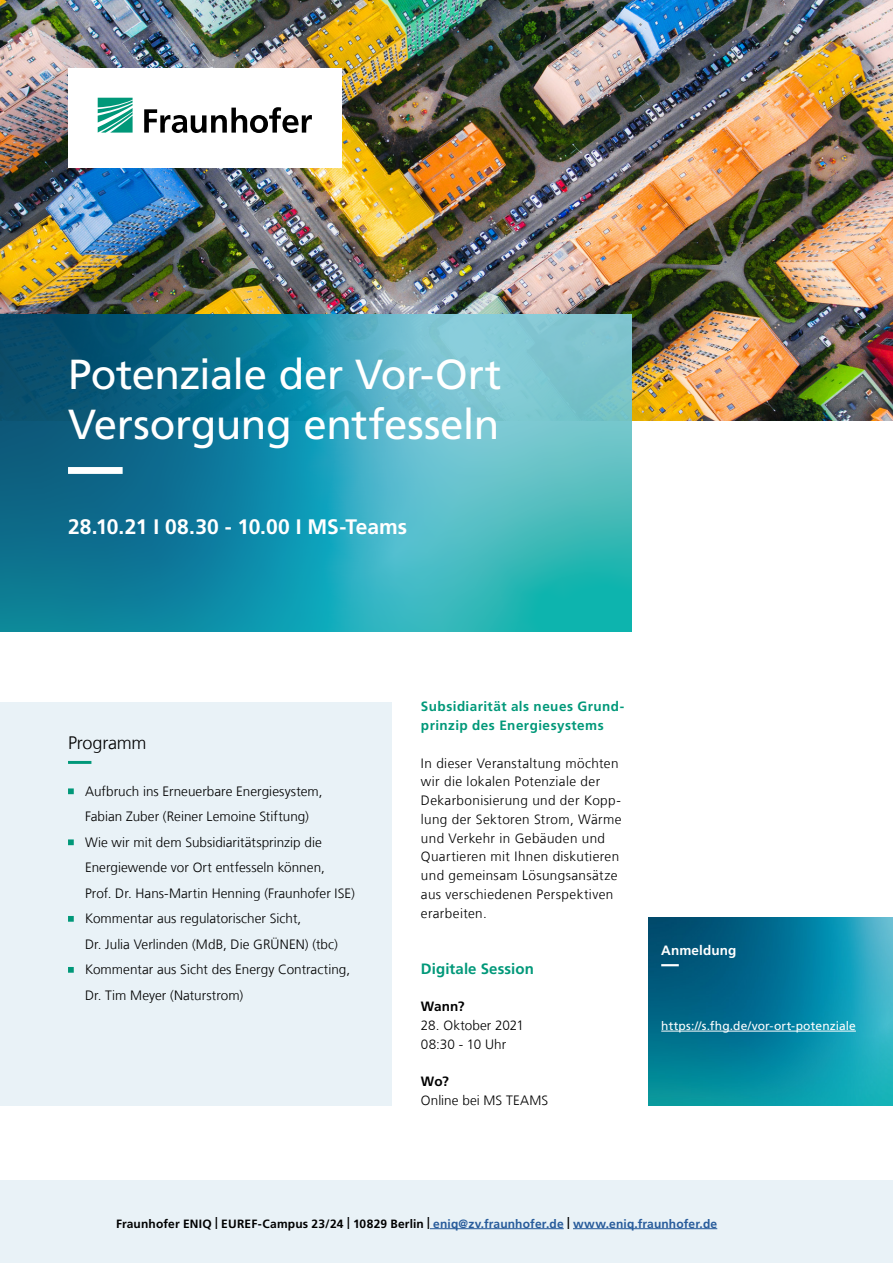
<style>
.page{position:relative;width:893px;height:1263px;background:#fff}
.page>*{position:absolute;margin:0;border:0;box-sizing:border-box;transform-origin:0 0}
.t1{font:42px/50.4px "Frutiger LT Com";letter-spacing:-.01em;color:#fff}
.t2{font:700 21px "Frutiger LT Com";letter-spacing:-.005em;color:#fff}
.t3{font:300 18px "Frutiger LT Com";letter-spacing:-.015em;color:#000}
.t4{font:700 15px "Frutiger LT Com";letter-spacing:.005em;color:#009879}
.t5{font:300 13.5px/25.5px "Frutiger LT Com";letter-spacing:.01em;color:#000}
.t6{font:300 13.5px/18.8px "Frutiger LT Com";letter-spacing:.03em;color:#000}
.t7{font:700 13.5px/18.8px "Frutiger LT Com";letter-spacing:.035em;color:#009879}
.t8{font:700 13.5px "Frutiger LT Com";letter-spacing:.01em;color:#fff}
.t9{font:700 13.5px "Frutiger LT Com";color:#000}
.t10{font:700 12px "Frutiger LT Com";letter-spacing:.01em;color:#000}
.t11{font:12px "Frutiger LT Com";letter-spacing:.015em;color:#fff}
.s1{color:#275b9b}
</style>
<div class="page">
<img style="left:0;top:0;width:893px;height:421px">
<div style="left:68px;top:68px;width:273px;height:99px;background:#fff"></div>
<svg style="left:98px;top:98px;width:35px;height:35px"></svg>
<svg style="left:144px;top:107px;width:168px;height:26px"></svg>
<div style="left:0;top:1180px;width:893px;height:83px;background:#e9f2f7"></div>
<hr style="left:430px;top:1228px;width:134px;height:1px;background:#275b9b">
<hr style="left:573px;top:1228px;width:144px;height:1px;background:#275b9b">
<svg style="left:0;top:314px;width:631px;height:317px;background:#2e97ab"></svg>
<img style="left:648px;top:918px;width:245px;height:187px">
<svg style="left:68px;top:467px;width:521px;height:7px;background:#4eabbf"></svg>
<div style="left:0;top:702px;width:391px;height:403px;background:#e9f2f7"></div>
<svg style="left:68px;top:761px;width:24px;height:3px"></svg>
<svg style="left:68px;top:788px;width:6px;height:6px"></svg>
<svg style="left:68px;top:839px;width:6px;height:6px"></svg>
<svg style="left:68px;top:916px;width:6px;height:6px"></svg>
<svg style="left:68px;top:967px;width:6px;height:6px"></svg>
<svg style="left:661px;top:964px;width:232px;height:2px"></svg>
<hr style="left:661px;top:1031px;width:195px;height:1px;background:#fff">
<h1 class="t1" style="left:68px;top:349px;width:435px">Potenziale der Vor-Ort<br>Versorgung entfesseln</h1>
<h2 class="t2" style="left:68px;top:515px;width:340px">28.10.21 I 08.30 - 10.00 I MS-Teams</h2>
<h3 class="t3" style="left:68px;top:732px;width:80px">Programm</h3>
<p class="t5" style="left:85px;top:778px;width:272px">Aufbruch ins Erneuerbare Energiesystem, Fabian Zuber (Reiner Lemoine Stiftung)<br>Wie wir mit dem Subsidiaritätsprinzip die Energiewende vor Ort entfesseln können,<br>Prof. Dr. Hans-Martin Henning (Fraunhofer ISE)<br>Kommentar aus regulatorischer Sicht,<br>Dr. Julia Verlinden (MdB, Die GRÜNEN) (tbc)<br>Kommentar aus Sicht des Energy Contracting, Dr. Tim Meyer (Naturstrom)</p>
<p class="t7" style="left:421px;top:697px;width:205px">Subsidiarität als neues Grund&shy;prinzip des Energiesystems</p>
<p class="t6" style="left:421px;top:754px;width:202px">In dieser Veranstaltung möchten wir die lokalen Potenziale der<br>Dekarbonisierung und der Kopp&shy;lung der Sektoren Strom, Wärme und Verkehr in Gebäuden und<br>Quartieren mit Ihnen diskutieren und gemeinsam Lösungsansätze aus verschiedenen Perspektiven erarbeiten.</p>
<p class="t4" style="left:421px;top:960px;width:114px">Digitale Session</p>
<p class="t9" style="left:421px;top:999px;width:45px">Wann?</p>
<p class="t5" style="left:421px;top:1016px;width:105px;line-height:18.8px">28. Oktober 2021<br>08:30 - 10 Uhr</p>
<p class="t9" style="left:421px;top:1074px;width:29px">Wo?</p>
<p class="t5" style="left:421px;top:1088px;width:129px">Online bei MS TEAMS</p>
<p class="t8" style="left:661px;top:942px;width:77px">Anmeldung</p>
<p class="t11" style="left:661px;top:1019px;width:196px">https://s.fhg.de/vor-ort-potenziale</p>
<p class="t10" style="left:116px;top:1216px;width:603px">Fraunhofer ENIQ | EUREF-Campus 23/24 | 10829 Berlin | <span class="s1">eniq@zv.fraunhofer.de</span> | <span class="s1">www.eniq.fraunhofer.de</span></p>
</div>
